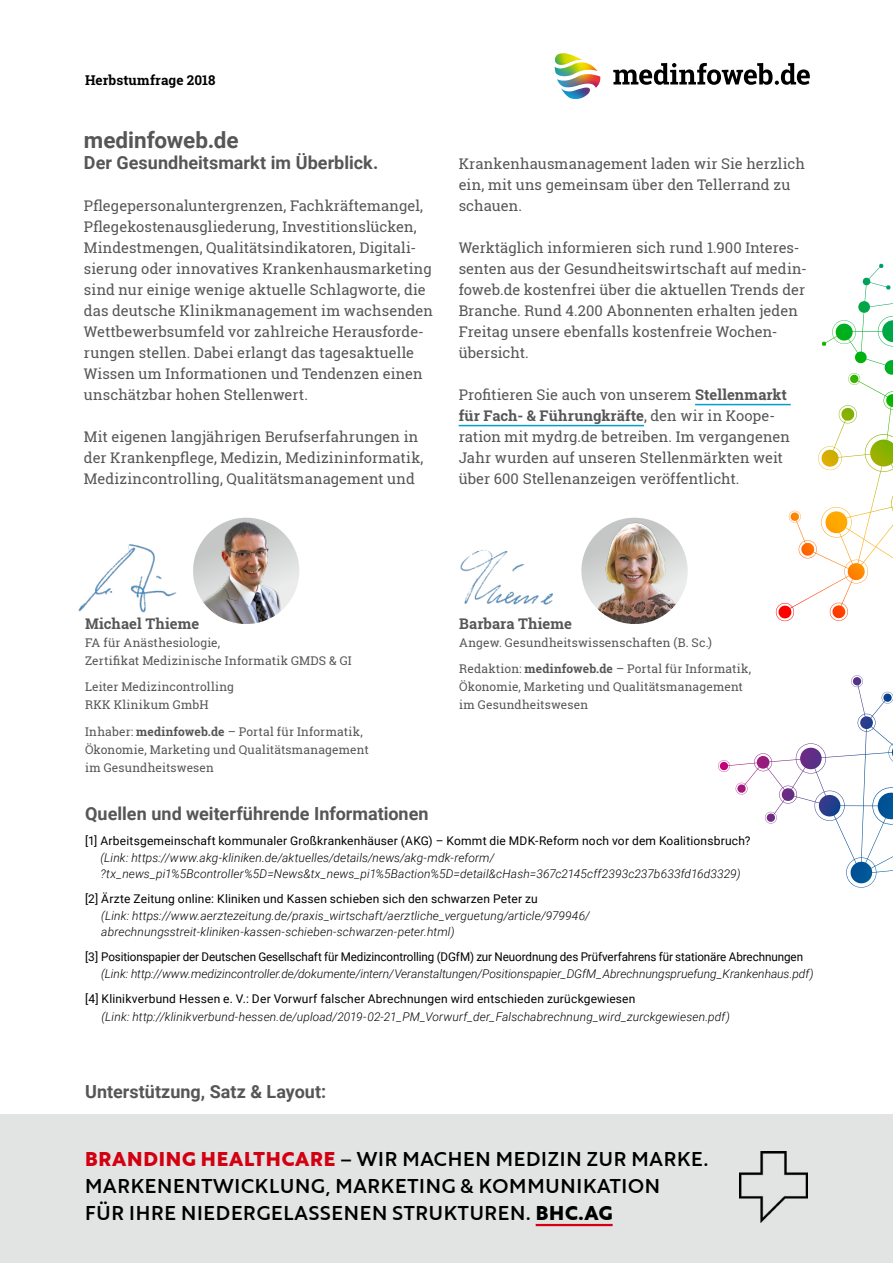
<style>
.page{position:relative;width:893px;height:1263px;background:#fff}
.page>*{position:absolute;margin:0;border:0;box-sizing:border-box;transform-origin:0 0}
.t1{font:700 22.5px "Roboto";letter-spacing:-.005em;color:#555756}
.t2{font:19.5px/27px "BHC 1816 Medium";letter-spacing:.04em;color:#000}
.t3{font:700 18px "Roboto";color:#555756}
.t4{font:14.7px/21px "Roboto Slab";letter-spacing:.005em;color:#555756}
.t5{font:700 14.7px "Roboto Slab";letter-spacing:.005em;color:#555756}
.t6{font:700 13.5px "Roboto Slab";letter-spacing:.005em;color:#000}
.t7{font:italic 300 12px/16.5px "Roboto";letter-spacing:.01em;color:#000}
.t8{font:12px/18px "Roboto Slab";letter-spacing:.015em;color:#555756}
.t9{font:12px "Roboto";letter-spacing:.01em;color:#000}
.t10{font:12px "Roboto";letter-spacing:-.01em;color:#000}
.s1{font-weight:700}
.s2{font-family:"BHC 1816 Extra";font-weight:700;color:#d20011}
.s3{font-family:"BHC 1816 Extra";font-weight:700}
</style>
<div class="page">
<svg style="left:822px;top:264px;width:71px;height:143px"></svg>
<svg style="left:718px;top:675px;width:175px;height:213px"></svg>
<svg style="left:613px;top:63px;width:197px;height:22px"></svg>
<img style="left:554px;top:53px;width:47px;height:46px">
<div style="left:0;top:1114px;width:893px;height:149px;background:#e2e3e3"></div>
<hr style="left:695px;top:404px;width:96px;height:1px;background:#059ecb">
<hr style="left:459px;top:425px;width:185px;height:1px;background:#059ecb">
<img style="left:193px;top:518px;width:106px;height:106px;border-radius:53px">
<svg style="left:581px;top:518px;width:107px;height:106px"></svg>
<img style="left:589px;top:522px;width:99px;height:102px">
<img style="left:460px;top:550px;width:93px;height:55px">
<img style="left:78px;top:544px;width:99px;height:69px">
<hr style="left:536px;top:1224px;width:77px;height:2px;background:#d20011">
<img style="left:739px;top:1151px;width:69px;height:72px">
<p class="t6" style="left:85px;top:71px;width:132px">Herbstumfrage 2018</p>
<h1 class="t1" style="left:84px;top:124px;width:156px">medinfoweb.de</h1>
<p class="t3" style="left:84px;top:150px;width:296px">Der Gesundheitsmarkt im Überblick.</p>
<p class="t4" style="left:84px;top:195px;width:350px">Pflegepersonaluntergrenzen, Fachkräftemangel, Pflegekostenausgliederung, Investitionslücken, Mindestmengen, Qualitätsindikatoren, Digitali&shy;sierung oder innovatives Krankenhausmarketing sind nur einige wenige aktuelle Schlagworte, die das deutsche Klinikmanagement im wachsenden Wettbewerbsumfeld vor zahlreiche Herausforde&shy;rungen stellen. Dabei erlangt das tagesaktuelle Wissen um Informationen und Tendenzen einen unschätzbar hohen Stellenwert.</p>
<p class="t4" style="left:84px;top:426px;width:341px">Mit eigenen langjährigen Berufserfahrungen in der Krankenpflege, Medizin, Medizininformatik,<br>Medizincontrolling, Qualitätsmanagement und</p>
<p class="t4" style="left:459px;top:153px;width:348px">Krankenhausmanagement laden wir Sie herzlich ein, mit uns gemeinsam über den Tellerrand zu schauen.</p>
<p class="t4" style="left:459px;top:237px;width:350px">Werktäglich informieren sich rund 1.900 Interes&shy;senten aus der Gesundheitswirtschaft auf medin&shy;foweb.de kostenfrei über die aktuellen Trends der Branche. Rund 4.200 Abonnenten erhalten jeden Freitag unsere ebenfalls kostenfreie Wochen&shy;übersicht.</p>
<p class="t4" style="left:459px;top:384px;width:333px">Profitieren Sie auch von unserem <span class="s1">Stellenmarkt für Fach- &amp; Führungkräfte</span>, den wir in Koope&shy;ration mit mydrg.de betreiben. Im vergangenen Jahr wurden auf unseren Stellenmärkten weit über 600 Stellenanzeigen veröffentlicht.</p>
<p class="t5" style="left:85px;top:613px;width:116px">Michael Thieme</p>
<p class="t8" style="left:85px;top:633px;width:268px">FA für Anästhesiologie,<br>Zertifikat Medizinische Informatik GMDS &amp; GI</p>
<p class="t8" style="left:85px;top:677px;width:151px">Leiter Medizincontrolling<br>RKK Klinikum GmbH</p>
<p class="t8" style="left:85px;top:722px;width:285px">Inhaber: <span class="s1">medinfoweb.de</span> – Portal für Informatik,<br>Ökonomie, Marketing und Qualitätsmanagement im Gesundheitswesen</p>
<p class="t5" style="left:459px;top:613px;width:114px">Barbara Thieme</p>
<p class="t8" style="left:459px;top:633px;width:254px">Angew. Gesundheitswissenschaften (B. Sc.)</p>
<p class="t8" style="left:459px;top:659px;width:293px">Redaktion: <span class="s1">medinfoweb.de</span> – Portal für Informatik,<br>Ökonomie, Marketing und Qualitätsmanagement im Gesundheitswesen</p>
<p class="t3" style="left:85px;top:801px;width:345px">Quellen und weiterführende Informationen</p>
<p class="t9" style="left:85px;top:832px;width:667px">[1] Arbeitsgemeinschaft kommunaler Großkrankenhäuser (AKG) – Kommt die MDK-Reform noch vor dem Koalitionsbruch?</p>
<p class="t7" style="left:100px;top:849px;width:642px">(Link: https://www.akg-kliniken.de/aktuelles/details/news/akg-mdk-reform/ ?tx_news_pi1%5Bcontroller%5D=News&amp;tx_news_pi1%5Baction%5D=detail&amp;cHash=367c2145cff2393c237b633fd16d3329)</p>
<p class="t9" style="left:85px;top:890px;width:454px">[2] Ärzte Zeitung online: Kliniken und Kassen schieben sich den schwarzen Peter zu</p>
<p class="t7" style="left:101px;top:907px;width:490px">(Link: https://www.aerztezeitung.de/praxis_wirtschaft/aerztliche_verguetung/article/979946/ abrechnungsstreit-kliniken-kassen-schieben-schwarzen-peter.html)</p>
<p class="t10" style="left:85px;top:948px;width:720px">[3] Positionspapier der Deutschen Gesellschaft für Medizincontrolling (DGfM) zur Neuordnung des Prüfverfahrens für stationäre Abrechnungen</p>
<p class="t7" style="left:101px;top:965px;width:714px">(Link: http://www.medizincontroller.de/dokumente/intern/Veranstaltungen/Positionspapier_DGfM_Abrechnungspruefung_Krankenhaus.pdf)</p>
<p class="t9" style="left:85px;top:990px;width:552px">[4] Klinikverbund Hessen e. V.: Der Vorwurf falscher Abrechnungen wird entschieden zurückgewiesen</p>
<p class="t7" style="left:101px;top:1008px;width:630px">(Link: http://klinikverbund-hessen.de/upload/2019-02-21_PM_Vorwurf_der_Falschabrechnung_wird_zurckgewiesen.pdf)</p>
<p class="t3" style="left:85px;top:1079px;width:243px">Unterstützung, Satz &amp; Layout:</p>
<h2 class="t2" style="left:85px;top:1145px;width:625px"><span class="s2">BRANDING HEALTHCARE</span> – WIR MACHEN MEDIZIN ZUR MARKE.<br>MARKENENTWICKLUNG, MARKETING &amp; KOMMUNIKATION<br>FÜR IHRE NIEDERGELASSENEN STRUKTUREN. <span class="s3">BHC.AG</span></h2>
</div>
